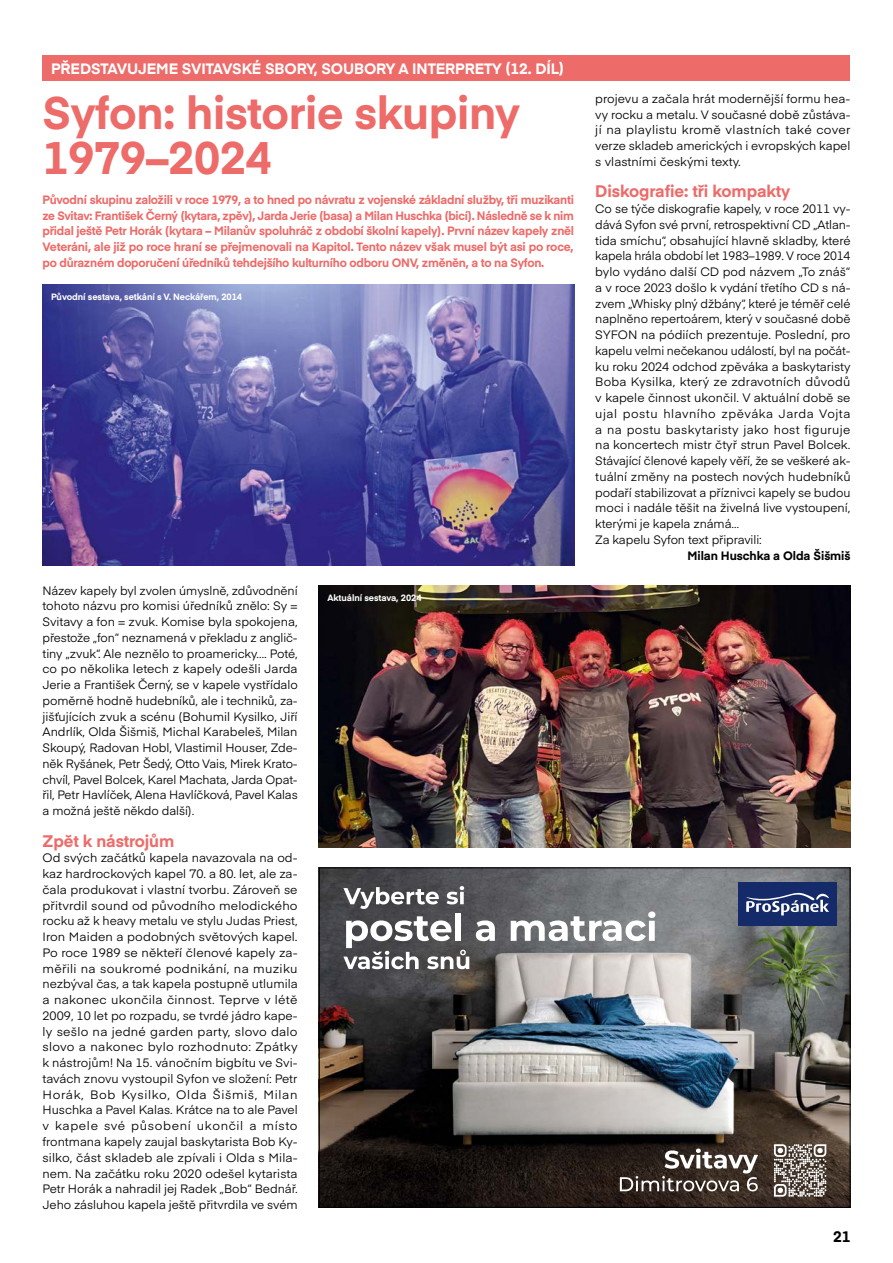
<style>
.page{position:relative;width:893px;height:1263px;background:#fff}
.page>*{position:absolute;margin:0;border:0;box-sizing:border-box;transform-origin:0 0}
.t1{font:700 45px/45px "Eina 01";letter-spacing:-.005em;color:#ed6b69}
.t2{font:700 16.5px "Eina 01";letter-spacing:-.005em;color:#ed6b69}
.t3{font:700 15px "Eina 03";letter-spacing:-.005em;color:#fff}
.t4{font:700 15px "Eina 01";color:#000}
.t5{font:12px/15.8px "Eina 01";letter-spacing:-.005em;color:#000;text-align:justify}
.t6{font:700 12px/15.8px "Eina 01";letter-spacing:-.02em;color:#ed6b69;text-align:justify}
.t7{font:700 12px "Eina 01";letter-spacing:-.005em;color:#000}
.t8{font:700 9px "Eina 01";letter-spacing:-.005em;color:#fff}
</style>
<div class="page">
<div style="left:43px;top:55px;width:807px;height:26px;background:#ed6b69"></div>
<img style="left:43px;top:285px;width:531px;height:281px">
<img style="left:319px;top:586px;width:531px;height:261px">
<img style="left:321px;top:869px;width:527px;height:337px">
<div style="left:738px;top:882px;width:99px;height:44px;background:#152a68"></div>
<svg style="left:746px;top:893px;width:83px;height:22px"></svg>
<svg style="left:620px;top:1148px;width:138px;height:43px;background:#5f5650"></svg>
<svg style="left:774px;top:1144px;width:52px;height:53px;background:#8e867f"></svg>
<svg style="left:343px;top:887px;width:96px;height:22px"></svg>
<svg style="left:447px;top:886px;width:17px;height:18px"></svg>
<svg style="left:343px;top:916px;width:126px;height:53px"></svg>
<div style="left:455px;top:913px;width:6px;height:28px;background:#fff"></div>
<svg style="left:476px;top:920px;width:19px;height:21px"></svg>
<svg style="left:511px;top:911px;width:144px;height:30px"></svg>
<p class="t3" style="left:51px;top:58px;width:515px">PŘEDSTAVUJEME SVITAVSKÉ SBORY, SOUBORY A INTERPRETY (12. DÍL)</p>
<h1 class="t1" style="left:43px;top:88px;width:479px">Syfon: historie skupiny<br>1979–2024</h1>
<p class="t6" style="left:43px;top:191px;width:533px">Původní skupinu založili v roce 1979, a to hned po návratu z vojenské základní služby, tři muzikanti ze Svitav: František Černý (kytara, zpěv), Jarda Jerie (basa) a Milan Huschka (bicí). Následně se k nim přidal ještě Petr Horák (kytara – Milanův spoluhráč z období školní kapely). První název kapely zněl Veteráni, ale již po roce hraní se přejmenovali na Kapitol. Tento název však musel být asi po roce, po důrazném doporučení úředníků tehdejšího kulturního odboru ONV, změněn, a to na Syfon.</p>
<p class="t8" style="left:51px;top:290px;width:193px">Původní sestava, setkání s V. Neckářem, 2014</p>
<p class="t5" style="left:43px;top:582px;width:257px">Název kapely byl zvolen úmyslně, zdůvodnění tohoto názvu pro komisi úředníků znělo: Sy = Svitavy a fon = zvuk. Komise byla spokojena, přestože „fon“ neznamená v překladu z anglič&shy;tiny „zvuk“. Ale neznělo to proamericky…. Poté, co po několika letech z kapely odešli Jarda Jerie a František Černý, se v kapele vystřídalo poměrně hodně hudebníků, ale i techniků, za&shy;jišťujících zvuk a scénu (Bohumil Kysilko, Jiří Andrlík, Olda Šišmiš, Michal Karabeleš, Milan Skoupý, Radovan Hobl, Vlastimil Houser, Zde&shy;něk Ryšánek, Petr Šedý, Otto Vais, Mirek Krato&shy;chvíl, Pavel Bolcek, Karel Machata, Jarda Opat&shy;řil, Petr Havlíček, Alena Havlíčková, Pavel Kalas a možná ještě někdo další).</p>
<h2 class="t2" style="left:43px;top:828px;width:133px">Zpět k nástrojům</h2>
<p class="t5" style="left:43px;top:849px;width:257px">Od svých začátků kapela navazovala na od&shy;kaz hardrockových kapel 70. a 80. let, ale za&shy;čala produkovat i vlastní tvorbu. Zároveň se přitvrdil sound od původního melodického rocku až k heavy metalu ve stylu Judas Priest, Iron Maiden a podobných světových kapel.<br>Po roce 1989 se někteří členové kapely za&shy;měřili na soukromé podnikání, na muziku nezbýval čas, a tak kapela postupně utlumila a nakonec ukončila činnost. Teprve v létě 2009, 10 let po rozpadu, se tvrdé jádro kape&shy;ly sešlo na jedné garden party, slovo dalo slovo a nakonec bylo rozhodnuto: Zpátky k nástrojům! Na 15. vánočním bigbítu ve Svi&shy;tavách znovu vystoupil Syfon ve složení: Petr Horák, Bob Kysilko, Olda Šišmiš, Milan Huschka a Pavel Kalas. Krátce na to ale Pavel v kapele své působení ukončil a místo frontmana kapely zaujal baskytarista Bob Ky&shy;silko, část skladeb ale zpívali i Olda s Mila&shy;nem. Na začátku roku 2020 odešel kytarista Petr Horák a nahradil jej Radek „Bob“ Bednář.<br>Jeho zásluhou kapela ještě přitvrdila ve svém</p>
<p class="t8" style="left:327px;top:591px;width:96px">Aktuální sestava, 2024</p>
<p class="t5" style="left:595px;top:90px;width:257px">projevu a začala hrát modernější formu hea&shy;vy rocku a metalu. V současné době zůstáva&shy;jí na playlistu kromě vlastních také cover verze skladeb amerických i evropských kapel s vlastními českými texty.</p>
<h2 class="t2" style="left:595px;top:179px;width:196px">Diskografie: tři kompakty</h2>
<p class="t5" style="left:595px;top:200px;width:257px;text-align:left">Co se týče diskografie kapely, v roce 2011 vy&shy;dává Syfon své první, retrospektivní CD „Atlan&shy;tida smíchu“, obsahující hlavně skladby, které kapela hrála období let 1983–1989. V roce 2014 bylo vydáno další CD pod názvem „To znáš“ a v roce 2023 došlo k vydání třetího CD s ná&shy;zvem „Whisky plný džbány“, které je téměř celé naplněno repertoárem, který v současné době SYFON na pódiích prezentuje. Poslední, pro kapelu velmi nečekanou událostí, byl na počát&shy;ku roku 2024 odchod zpěváka a baskytaristy Boba Kysilka, který ze zdravotních důvodů v kapele činnost ukončil. V aktuální době se ujal postu hlavního zpěváka Jarda Vojta a na postu baskytaristy jako host figuruje na koncertech mistr čtyř strun Pavel Bolcek.<br>Stávající členové kapely věří, že se veškeré ak&shy;tuální změny na postech nových hudebníků podaří stabilizovat a příznivci kapely se budou moci i nadále těšit na živelná live vystoupení, kterými je kapela známá…<br>Za kapelu Syfon text připravili:</p>
<p class="t7" style="left:688px;top:546px;width:164px">Milan Huschka a Olda Šišmiš</p>
<p class="t4" style="left:833px;top:1225px;width:19px">21</p>
</div>
